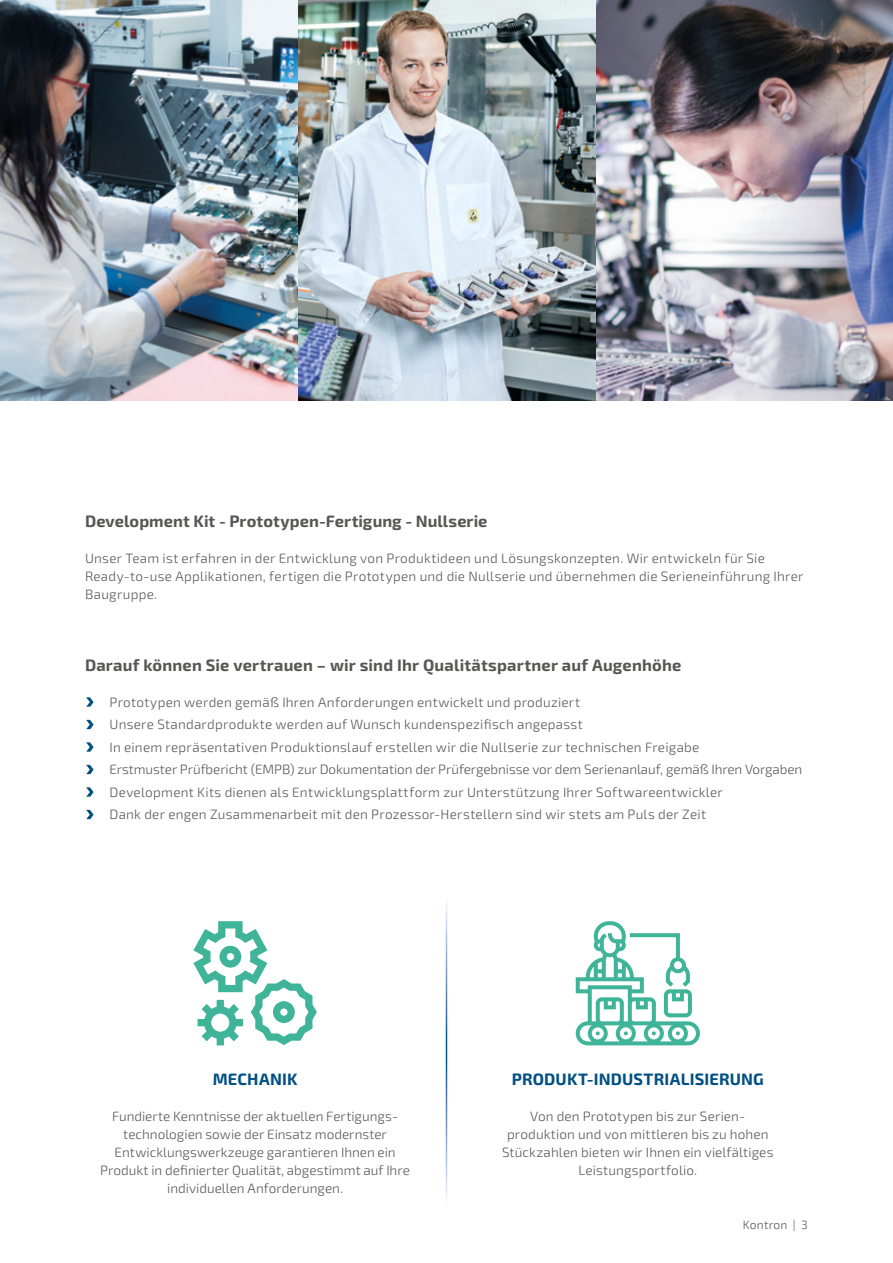
<style>
.page{position:relative;width:893px;height:1263px;background:#fff}
.page>*{position:absolute;margin:0;border:0;box-sizing:border-box;transform-origin:0 0}
.t1{font:700 16.5px "Sn T";letter-spacing:.01em;color:#575756}
.t2{font:700 16.5px "Sn T";letter-spacing:.01em;color:#005083}
.t3{font:300 13.5px/18px "Sn T";letter-spacing:.015em;color:#575756}
.t4{font:300 12px "Sn T";letter-spacing:.015em;color:#575756}
</style>
<div class="page">
<svg style="left:86px;top:697px;width:8px;height:10px"></svg>
<svg style="left:86px;top:720px;width:8px;height:9px"></svg>
<svg style="left:86px;top:742px;width:8px;height:10px"></svg>
<svg style="left:86px;top:765px;width:8px;height:9px"></svg>
<svg style="left:86px;top:787px;width:8px;height:10px"></svg>
<svg style="left:86px;top:810px;width:8px;height:9px"></svg>
<svg style="left:193px;top:921px;width:124px;height:124px"></svg>
<svg style="left:576px;top:921px;width:124px;height:124px"></svg>
<img style="left:595px;top:0;width:298px;height:401px">
<img style="left:298px;top:0;width:297px;height:401px">
<img style="left:0;top:0;width:298px;height:401px">
<p class="t1" style="left:85px;top:511px;width:404px">Development Kit - Prototypen-Fertigung - Nullserie</p>
<p class="t3" style="left:85px;top:549px;width:720px">Unser Team ist erfahren in der Entwicklung von Produktideen und Lösungskonzepten. Wir entwickeln für Sie<br>Ready-to-use Applikationen, fertigen die Prototypen und die Nullserie und übernehmen die Serieneinführung Ihrer<br>Baugruppe.</p>
<p class="t1" style="left:85px;top:655px;width:598px">Darauf können Sie vertrauen – wir sind Ihr Qualitätspartner auf Augenhöhe</p>
<p class="t3" style="left:109px;top:691px;width:694px;line-height:22.5px">Prototypen werden gemäß Ihren Anforderungen entwickelt und produziert<br>Unsere Standardprodukte werden auf Wunsch kundenspezifisch angepasst<br>In einem repräsentativen Produktionslauf erstellen wir die Nullserie zur technischen Freigabe<br>Erstmuster Prüfbericht (EMPB) zur Dokumentation der Prüfergebnisse vor dem Serienanlauf, gemäß Ihren Vorgaben Development Kits dienen als Entwicklungsplattform zur Unterstützung Ihrer Softwareentwickler<br>Dank der engen Zusammenarbeit mit den Prozessor-Herstellern sind wir stets am Puls der Zeit</p>
<p class="t2" style="left:213px;top:1069px;width:86px">MECHANIK</p>
<p class="t3" style="left:100px;top:1107px;width:311px;text-align:center">Fundierte Kenntnisse der aktuellen Fertigungs&shy;technologien sowie der Einsatz modernster Entwicklungswerkzeuge garantieren Ihnen ein Produkt in definierter Qualität, abgestimmt auf Ihre individuellen Anforderungen.</p>
<p class="t2" style="left:512px;top:1069px;width:254px">PRODUKT-INDUSTRIALISIERUNG</p>
<p class="t3" style="left:502px;top:1107px;width:273px;text-align:center">Von den Prototypen bis zur Serien&shy;produktion und von mittleren bis zu hohen Stückzahlen bieten wir Ihnen ein vielfältiges Leistungsportfolio.</p>
<p class="t4" style="left:743px;top:1217px;width:67px">Kontron | 3</p>
</div>
